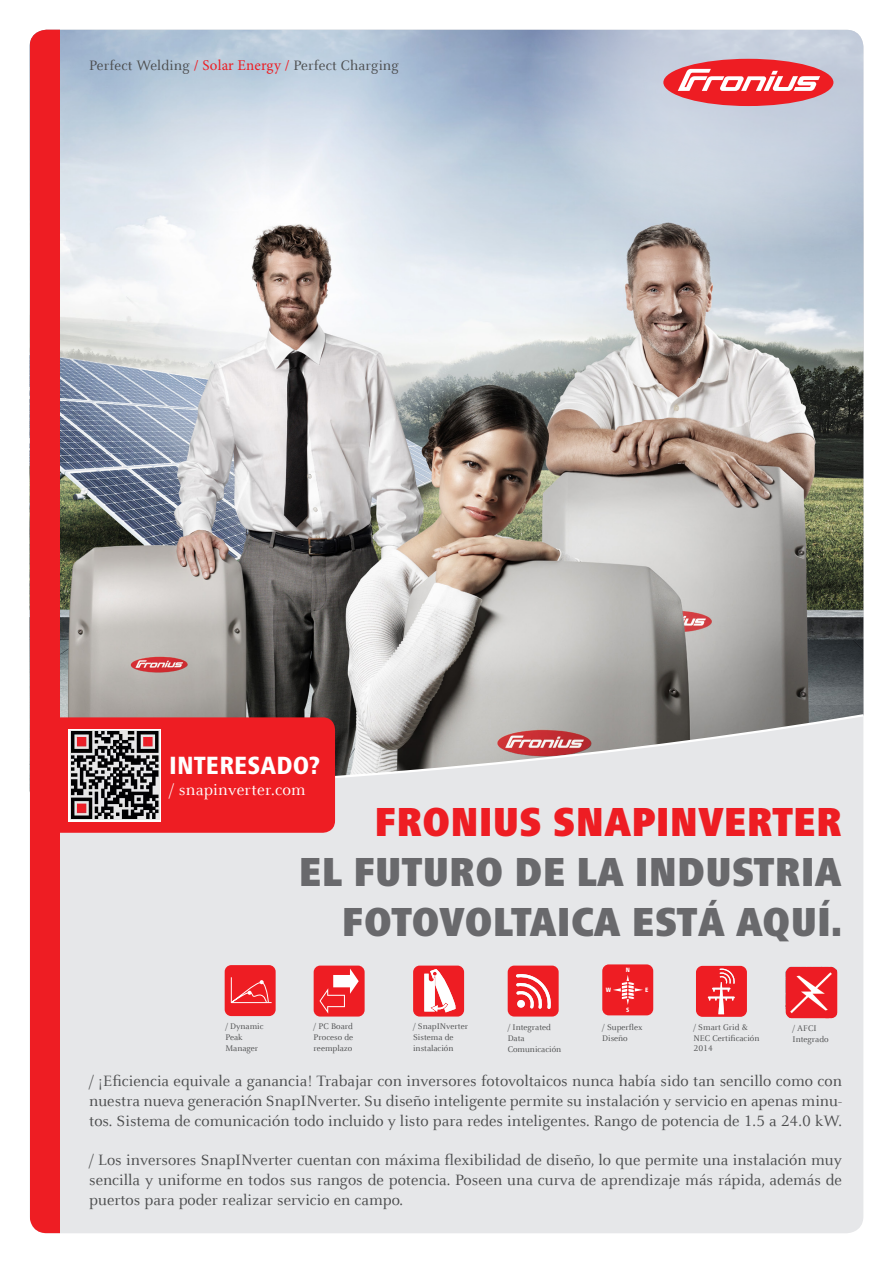
<style>
.page{position:relative;width:893px;height:1263px;background:#fff}
.page>*{position:absolute;margin:0;border:0;box-sizing:border-box;transform-origin:0 0}
.t1{font:900 condensed 42px/50.4px "Frutiger Next LTW1 G";color:#69696c;text-align:right}
.t2{font:900 condensed 42px "Frutiger Next LTW1 G";color:#ee1d23}
.t3{font:800 condensed 25.8px "Frutiger Next LTW1 G";letter-spacing:.005em;color:#fff}
.t4{font:17.25px "Celeste Offc Pro";letter-spacing:.01em;color:#fff}
.t5{font:16.5px/19.8px "Celeste Offc Pro";color:#4b4c4d;text-align:justify}
.t6{font:15px "Celeste Offc Pro";letter-spacing:.01em;color:#4b4c4d}
.t7{font:9px/10.8px "Celeste Offc Pro";color:#4b4c4d}
.t8{font:800 condensed 6.45px "Frutiger Next LTW1 G";color:#fff}
.s1{font-family:"Minion Pro";color:#ee1d23}
</style>
<div class="page">
<div style="left:30px;top:30px;width:833px;height:1203px;background:#e6e7e9;border-radius:17px"></div>
<img style="left:59px;top:30px;width:804px;height:765px">
<div style="left:30px;top:30px;width:29px;height:1203px;background:#ee1d23"></div>
<svg style="left:525px;top:29px;width:339px;height:223px;background:#bdc8d7"></svg>
<div style="left:663px;top:59px;width:170px;height:47px;background:#ee1d23;border-radius:50%"></div>
<svg style="left:678px;top:69px;width:142px;height:22px"></svg>
<div style="left:314px;top:965px;width:51px;height:51px;background:#ee1d23;border-radius:7px"></div>
<svg style="left:319px;top:968px;width:40px;height:46px"></svg>
<img style="left:786px;top:967px;width:52px;height:52px">
<svg style="left:696px;top:966px;width:51px;height:51px;background:#ef3a3f"></svg>
<div style="left:602px;top:964px;width:51px;height:51px;background:#ee1d23;border-radius:7px"></div>
<svg style="left:613px;top:975px;width:30px;height:30px"></svg>
<svg style="left:508px;top:965px;width:51px;height:51px;background:#f04a4f"></svg>
<svg style="left:413px;top:965px;width:51px;height:51px;background:#f26c70"></svg>
<div style="left:225px;top:965px;width:51px;height:51px;background:#ee1d23;border-radius:7px"></div>
<hr style="left:231px;top:1002px;width:41px;height:1px;background:#fff">
<svg style="left:230px;top:977px;width:39px;height:26px"></svg>
<div style="left:59px;top:717px;width:276px;height:116px;background:#ee1d23"></div>
<div style="left:68px;top:729px;width:92px;height:93px;background:linear-gradient(to right,#e5e5e5,#e5e5e5)"></div>
<img style="left:70px;top:730px;width:89px;height:89px">
<p class="t6" style="left:89px;top:56px;width:311px">Perfect Welding <span class="s1">/ Solar Energy /</span> Perfect Charging</p>
<h2 class="t3" style="left:169px;top:750px;width:152px">INTERESADO?</h2>
<p class="t4" style="left:169px;top:779px;width:138px">/ snapinverter.com</p>
<p class="t2" style="left:375px;top:798px;width:469px">FRONIUS SNAPINVERTER</p>
<p class="t1" style="left:299px;top:847px;width:544px">EL FUTURO DE LA INDUSTRIA<br>FOTOVOLTAICA ESTÁ AQUÍ.</p>
<p class="t8" style="left:606px;top:986px;width:7px">W</p>
<p class="t8" style="left:626px;top:966px;width:6px">N</p>
<p class="t8" style="left:626px;top:1006px;width:5px">S</p>
<p class="t8" style="left:645px;top:986px;width:5px">E</p>
<p class="t7" style="left:314px;top:1021px;width:41px">/ PC Board</p>
<p class="t7" style="left:314px;top:1032px;width:41px">Proceso de reemplazo</p>
<p class="t7" style="left:225px;top:1021px;width:40px">/ Dynamic<br>Peak</p>
<p class="t7" style="left:225px;top:1043px;width:34px">Manager</p>
<p class="t5" style="left:89px;top:1071px;width:754px">/ ¡Eficiencia equivale a ganancia! Trabajar con inversores fotovoltaicos nunca había sido tan sencillo como con nuestra nueva generación SnapINverter. Su diseño inteligente permite su instalación y servicio en apenas minu&shy;tos. Sistema de comunicación todo incluido y listo para redes inteligentes. Rango de potencia de 1.5 a 24.0 kW.</p>
<p class="t5" style="left:89px;top:1150px;width:754px">/ Los inversores SnapINverter cuentan con máxima flexibilidad de diseño, lo que permite una instalación muy</p>
<p class="t5" style="left:89px;top:1170px;width:754px">sencilla y uniforme en todos sus rangos de potencia. Poseen una curva de aprendizaje más rápida, además de</p>
<p class="t5" style="left:89px;top:1190px;width:315px">puertos para poder realizar servicio en campo.</p>
<p class="t7" style="left:413px;top:1021px;width:57px">/ SnapINverter</p>
<p class="t7" style="left:413px;top:1032px;width:42px">Sistema de instalación</p>
<p class="t7" style="left:602px;top:1021px;width:42px">/ Superflex</p>
<p class="t7" style="left:602px;top:1032px;width:27px">Diseño</p>
<p class="t7" style="left:693px;top:1021px;width:67px">/ Smart Grid &amp;<br>NEC Certificación<br>2014</p>
<p class="t7" style="left:792px;top:1023px;width:26px">/ AFCI</p>
<p class="t7" style="left:508px;top:1021px;width:45px">/ Integrated<br>Data</p>
<p class="t7" style="left:508px;top:1043px;width:55px">Comunicación</p>
<p class="t7" style="left:792px;top:1034px;width:38px">Integrado</p>
</div>
